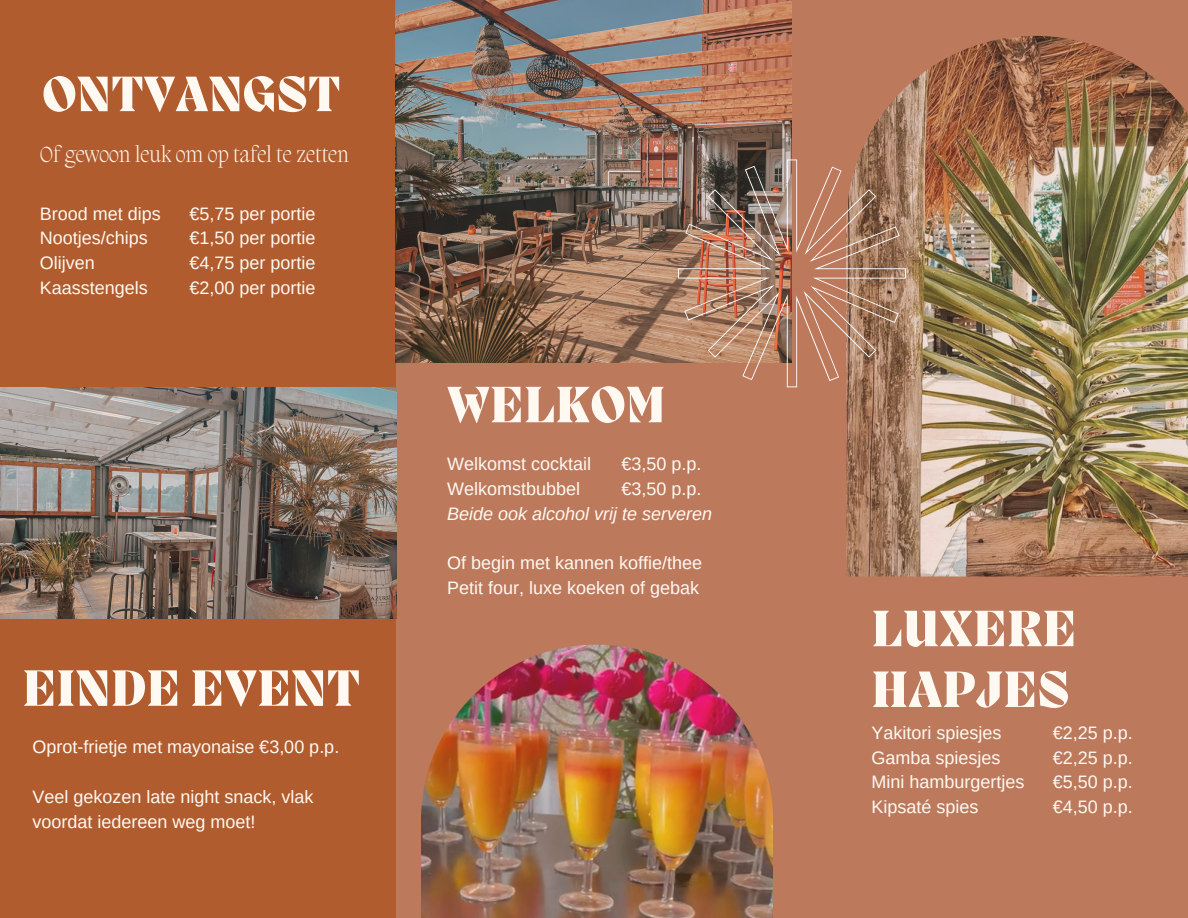
<style>
.page{position:relative;width:1188px;height:918px;background:#bd795c}
.page>*{position:absolute;margin:0;border:0;box-sizing:border-box;transform-origin:0 0}
.t1{font:800 52.5px/60.8px "Migra";color:#fff9f2}
.t2{font:800 51px "Migra";color:#fff9f2}
.t3{font:200 22.5px "Migra";color:#fff9f2}
.t4{font:18px/24.8px "Arimo";color:#fff9f2}
.t5{font:italic 18px "Arimo";color:#fff9f2}
</style>
<div class="page">
<img style="left:0;top:387px;width:396px;height:232px">
<div style="left:0;top:0;width:396px;height:387px;background:#b15c2e"></div>
<img style="left:396px;top:0;width:396px;height:362px">
<img style="left:846px;top:36px;width:342px;height:540px">
<img style="left:421px;top:645px;width:352px;height:273px">
<div style="left:0;top:619px;width:396px;height:299px;background:#b15c2e"></div>
<svg style="left:678px;top:159px;width:228px;height:228px"></svg>
<p class="t2" style="left:42px;top:70px;width:300px">ONTVANGST</p>
<p class="t3" style="left:40px;top:143px;width:311px">Of gewoon leuk om op tafel te zetten</p>
<p class="t4" style="left:40px;top:201px;width:122px">Brood met dips</p>
<p class="t4" style="left:40px;top:226px;width:109px">Nootjes/chips</p>
<p class="t4" style="left:40px;top:251px;width:56px">Olijven</p>
<p class="t4" style="left:40px;top:275px;width:110px">Kaasstengels</p>
<p class="t4" style="left:189px;top:201px;width:127px">€5,75 per portie</p>
<p class="t4" style="left:189px;top:226px;width:127px">€1,50 per portie</p>
<p class="t4" style="left:189px;top:251px;width:127px">€4,75 per portie</p>
<p class="t4" style="left:189px;top:275px;width:127px">€2,00 per portie</p>
<p class="t1" style="left:22px;top:662px;width:339px">EINDE EVENT</p>
<p class="t4" style="left:32px;top:735px;width:308px">Oprot-frietje met mayonaise €3,00 p.p.</p>
<p class="t4" style="left:32px;top:784px;width:282px">Veel gekozen late night snack, vlak voordat iedereen weg moet!</p>
<p class="t1" style="left:447px;top:379px;width:220px">WELKOM</p>
<p class="t4" style="left:447px;top:452px;width:145px">Welkomst cocktail</p>
<p class="t4" style="left:447px;top:476px;width:135px">Welkomstbubbel</p>
<p class="t5" style="left:447px;top:503px;width:266px">Beide ook alcohol vrij te serveren</p>
<p class="t4" style="left:447px;top:551px;width:256px">Of begin met kannen koffie/thee</p>
<p class="t4" style="left:447px;top:575px;width:253px">Petit four, luxe koeken of gebak</p>
<p class="t4" style="left:622px;top:452px;width:81px">€3,50 p.p.</p>
<p class="t4" style="left:622px;top:476px;width:81px">€3,50 p.p.</p>
<p class="t1" style="left:871px;top:602px;width:207px">LUXERE<br>HAPJES</p>
<p class="t4" style="left:871px;top:720px;width:131px">Yakitori spiesjes</p>
<p class="t4" style="left:871px;top:745px;width:131px">Gamba spiesjes</p>
<p class="t4" style="left:871px;top:770px;width:154px">Mini hamburgertjes</p>
<p class="t4" style="left:871px;top:794px;width:108px">Kipsaté spies</p>
<p class="t4" style="left:1053px;top:720px;width:81px">€2,25 p.p.</p>
<p class="t4" style="left:1053px;top:745px;width:81px">€2,25 p.p.</p>
<p class="t4" style="left:1053px;top:770px;width:81px">€5,50 p.p.</p>
<p class="t4" style="left:1053px;top:794px;width:81px">€4,50 p.p.</p>
</div>
